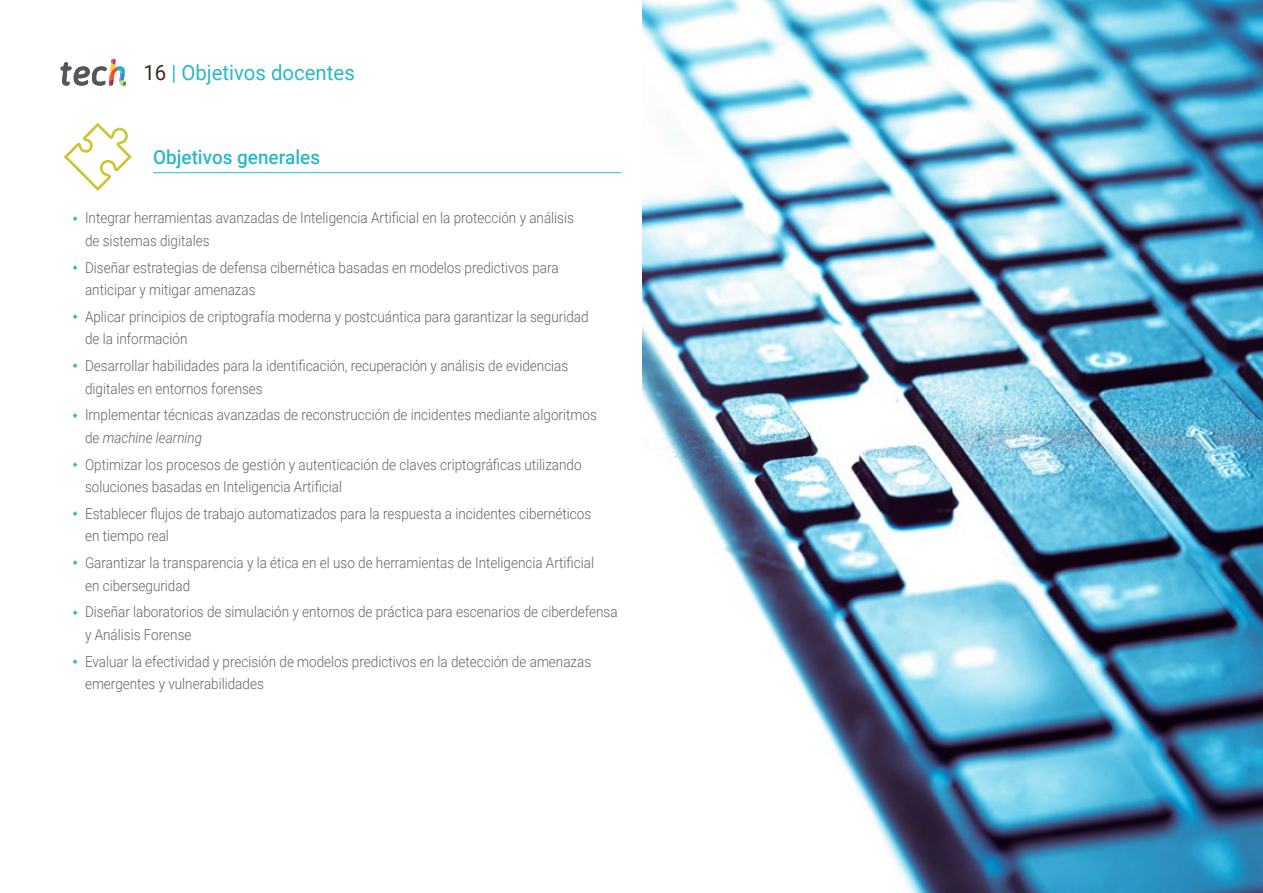
<style>
.page{position:relative;width:1263px;height:893px;background:#fff}
.page>*{position:absolute;margin:0;border:0;box-sizing:border-box;transform-origin:0 0}
.t1{font:21px "Roboto";color:#2db8c5}
.t2{font:500 19.5px "Roboto";color:#2db8c5}
.t3{font:300 15px/22.5px "Roboto";color:#61646a;scale:.9 1}
.s1{color:#312e20}
.s2{font-style:italic}
</style>
<div class="page">
<hr style="left:153px;top:172px;width:468px;height:1px;background:#2db8c5">
<svg style="left:64px;top:123px;width:68px;height:68px"></svg>
<img style="left:642px;top:0;width:621px;height:893px">
<svg style="left:61px;top:59px;width:65px;height:27px"></svg>
<h1 class="t1" style="left:144px;top:57px;width:213px"><span class="s1">16</span> | Objetivos docentes</h1>
<h2 class="t2" style="left:153px;top:144px;width:169px">Objetivos generales</h2>
<p class="t3" style="left:85px;top:206px;width:545px">Integrar herramientas avanzadas de Inteligencia Artificial en la protección y análisis de sistemas digitales</p>
<p class="t3" style="left:85px;top:255px;width:528px">Diseñar estrategias de defensa cibernética basadas en modelos predictivos para anticipar y mitigar amenazas</p>
<p class="t3" style="left:85px;top:305px;width:561px">Aplicar principios de criptografía moderna y postcuántica para garantizar la seguridad de la información</p>
<p class="t3" style="left:85px;top:354px;width:538px">Desarrollar habilidades para la identificación, recuperación y análisis de evidencias digitales en entornos forenses</p>
<p class="t3" style="left:85px;top:403px;width:570px">Implementar técnicas avanzadas de reconstrucción de incidentes mediante algoritmos de <span class="s2">machine learning</span></p>
<p class="t3" style="left:85px;top:452px;width:553px">Optimizar los procesos de gestión y autenticación de claves criptográficas utilizando soluciones basadas en Inteligencia Artificial</p>
<p class="t3" style="left:85px;top:502px;width:564px">Establecer flujos de trabajo automatizados para la respuesta a incidentes cibernéticos en tiempo real</p>
<p class="t3" style="left:85px;top:551px;width:567px">Garantizar la transparencia y la ética en el uso de herramientas de Inteligencia Artificial en ciberseguridad</p>
<p class="t3" style="left:85px;top:600px;width:593px">Diseñar laboratorios de simulación y entornos de práctica para escenarios de ciberdefensa y Análisis Forense</p>
<p class="t3" style="left:85px;top:650px;width:564px">Evaluar la efectividad y precisión de modelos predictivos en la detección de amenazas emergentes y vulnerabilidades</p>
</div>
